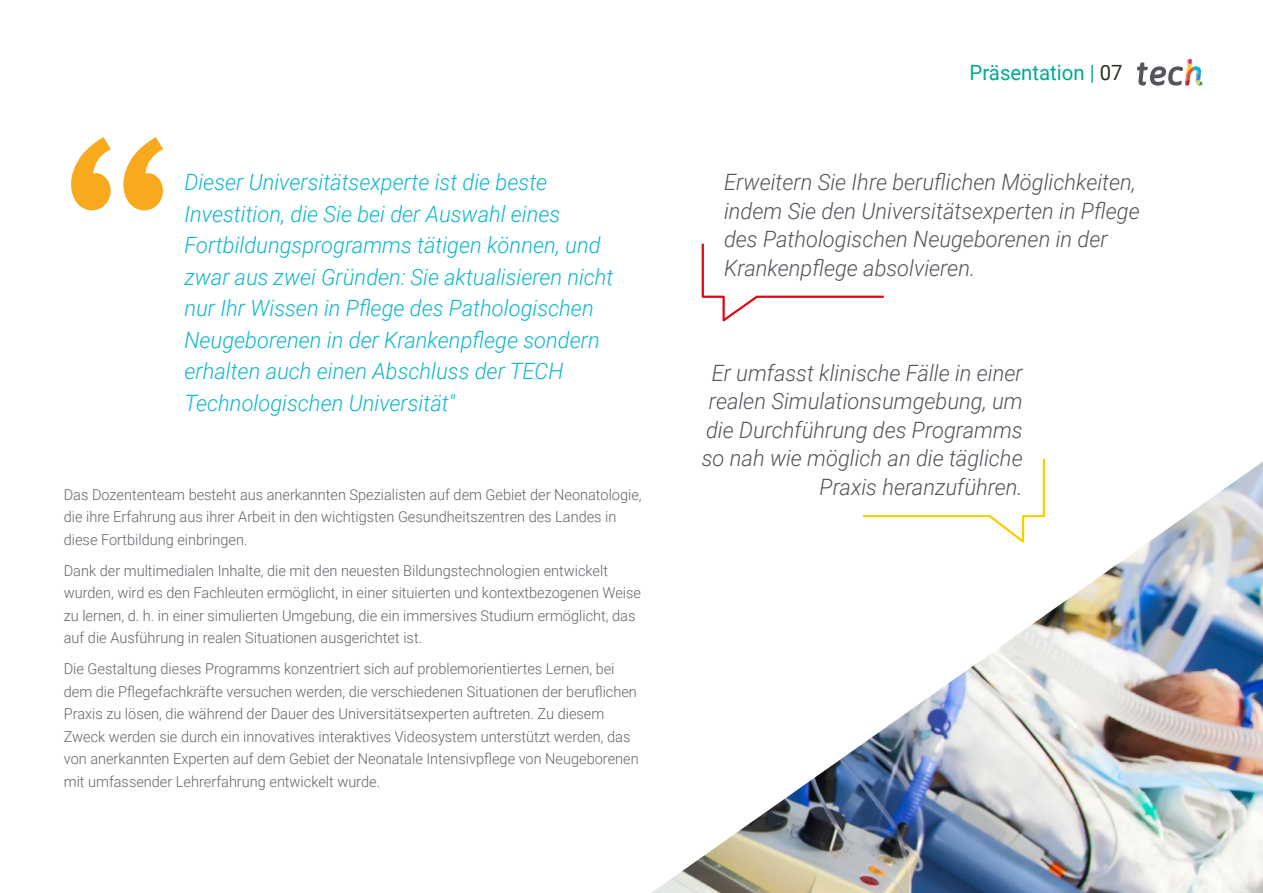
<style>
.page{position:relative;width:1263px;height:893px;background:#fff}
.page>*{position:absolute;margin:0;border:0;box-sizing:border-box;transform-origin:0 0}
.t1{font:italic 300 22.5px/31.5px "Roboto";color:#0fb6cf}
.t2{font:italic 300 22.5px/28.5px "Roboto";color:#52555b;text-align:right}
.t3{font:21px "Roboto";color:#00a996}
.t4{font:300 15px/22.5px "Roboto";color:#61646a}
.s1{color:#312e20}
</style>
<div class="page">
<img style="left:652px;top:461px;width:611px;height:432px">
<svg style="left:71px;top:137px;width:92px;height:73px"></svg>
<svg style="left:861px;top:458px;width:185px;height:88px"></svg>
<svg style="left:701px;top:243px;width:183px;height:79px"></svg>
<svg style="left:1137px;top:59px;width:65px;height:27px"></svg>
<p class="t1" style="left:184px;top:166px;width:431px">Dieser Universitätsexperte ist die beste Investition, die Sie bei der Auswahl eines Fortbildungsprogramms tätigen können, und zwar aus zwei Gründen: Sie aktualisieren nicht nur Ihr Wissen in Pflege des Pathologischen Neugeborenen in der Krankenpflege sondern erhalten auch einen Abschluss der TECH Technologischen Universität"</p>
<p class="t4" style="left:64px;top:482px;width:579px">Das Dozententeam besteht aus anerkannten Spezialisten auf dem Gebiet der Neonatologie, die ihre Erfahrung aus ihrer Arbeit in den wichtigsten Gesundheitszentren des Landes in diese Fortbildung einbringen.</p>
<p class="t4" style="left:64px;top:558px;width:579px">Dank der multimedialen Inhalte, die mit den neuesten Bildungstechnologien entwickelt wurden, wird es den Fachleuten ermöglicht, in einer situierten und kontextbezogenen Weise zu lernen, d. h. in einer simulierten Umgebung, die ein immersives Studium ermöglicht, das auf die Ausführung in realen Situationen ausgerichtet ist.</p>
<p class="t4" style="left:64px;top:657px;width:576px">Die Gestaltung dieses Programms konzentriert sich auf problemorientiertes Lernen, bei dem die Pflegefachkräfte versuchen werden, die verschiedenen Situationen der beruflichen Praxis zu lösen, die während der Dauer des Universitätsexperten auftreten. Zu diesem Zweck werden sie durch ein innovatives interaktives Videosystem unterstützt werden, das von anerkannten Experten auf dem Gebiet der Neonatale Intensivpflege von Neugeborenen mit umfassender Lehrerfahrung entwickelt wurde.</p>
<h2 class="t3" style="left:969px;top:57px;width:155px">Präsentation | <span class="s1">07</span></h2>
<h1 class="t2" style="left:724px;top:167px;width:417px;text-align:left">Erweitern Sie Ihre beruflichen Möglichkeiten, indem Sie den Universitätsexperten in Pflege des Pathologischen Neugeborenen in der Krankenpflege absolvieren.</h1>
<h1 class="t2" style="left:702px;top:358px;width:322px">Er umfasst klinische Fälle in einer realen Simulationsumgebung, um die Durchführung des Programms so nah wie möglich an die tägliche<br>Praxis heranzuführen.</h1>
</div>
